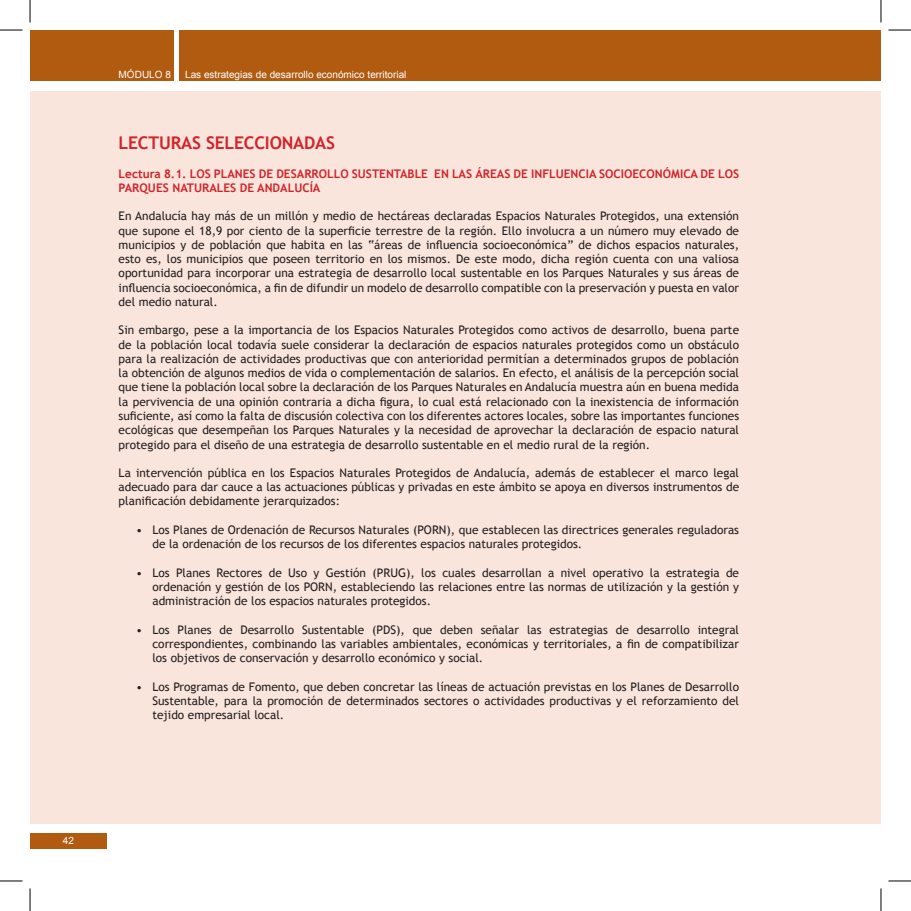
<style>
.page{position:relative;width:911px;height:911px;background:#fff}
.page>*{position:absolute;margin:0;border:0;box-sizing:border-box;transform-origin:0 0}
.t1{font:700 17.5px "Trebuchet MS";letter-spacing:-.01em;color:#d1232a}
.t2{font:11.88px/14.2px "Trebuchet MS";color:#231f20;text-align:justify}
.t3{font:700 11.88px/14.2px "Trebuchet MS";color:#d1232a}
.t4{font:10px "Arial";color:#fff}
</style>
<div class="page">
<div style="left:30px;top:30px;width:850px;height:51px;background:#b15b10"></div>
<div style="left:30px;top:832px;width:77px;height:16px;background:#b15b10"></div>
<div style="left:174px;top:30px;width:5px;height:53px;background:#fff"></div>
<hr style="left:880px;top:30px;width:1px;height:51px;background:#b15b10">
<div style="left:30px;top:91px;width:850px;height:733px;background:#f9e5dc"></div>
<svg style="left:30px;top:0;width:1px;height:22px"></svg>
<svg style="left:0;top:30px;width:22px;height:1px"></svg>
<svg style="left:880px;top:0;width:1px;height:22px"></svg>
<svg style="left:888px;top:30px;width:22px;height:1px"></svg>
<svg style="left:30px;top:888px;width:1px;height:22px"></svg>
<svg style="left:0;top:880px;width:22px;height:1px"></svg>
<svg style="left:880px;top:888px;width:1px;height:22px"></svg>
<svg style="left:888px;top:880px;width:22px;height:1px"></svg>
<p class="t4" style="left:119px;top:68px;width:54px">MÓDULO 8</p>
<p class="t4" style="left:185px;top:68px;width:223px">Las estrategias de desarrollo económico territorial</p>
<h1 class="t1" style="left:119px;top:132px;width:218px">LECTURAS SELECCIONADAS</h1>
<p class="t3" style="left:119px;top:166px;width:622px">Lectura 8.1. LOS PLANES DE DESARROLLO SUSTENTABLE EN LAS ÁREAS DE INFLUENCIA SOCIOECONÓMICA DE LOS<br>PARQUES NATURALES DE ANDALUCÍA</p>
<p class="t2" style="left:119px;top:209px;width:622px">En Andalucía hay más de un millón y medio de hectáreas declaradas Espacios Naturales Protegidos, una extensión que supone el 18,9 por ciento de la superficie terrestre de la región. Ello involucra a un número muy elevado de municipios y de población que habita en las “áreas de influencia socioeconómica” de dichos espacios naturales, esto es, los municipios que poseen territorio en los mismos. De este modo, dicha región cuenta con una valiosa oportunidad para incorporar una estrategia de desarrollo local sustentable en los Parques Naturales y sus áreas de influencia socioeconómica, a fin de difundir un modelo de desarrollo compatible con la preservación y puesta en valor del medio natural.</p>
<p class="t2" style="left:119px;top:323px;width:622px">Sin embargo, pese a la importancia de los Espacios Naturales Protegidos como activos de desarrollo, buena parte de la población local todavía suele considerar la declaración de espacios naturales protegidos como un obstáculo para la realización de actividades productivas que con anterioridad permitían a determinados grupos de población la obtención de algunos medios de vida o complementación de salarios. En efecto, el análisis de la percepción social que tiene la población local sobre la declaración de los Parques Naturales en Andalucía muestra aún en buena medida la pervivencia de una opinión contraria a dicha figura, lo cual está relacionado con la inexistencia de información suficiente, así como la falta de discusión colectiva con los diferentes actores locales, sobre las importantes funciones ecológicas que desempeñan los Parques Naturales y la necesidad de aprovechar la declaración de espacio natural protegido para el diseño de una estrategia de desarrollo sustentable en el medio rural de la región.</p>
<p class="t2" style="left:119px;top:466px;width:622px">La intervención pública en los Espacios Naturales Protegidos de Andalucía, además de establecer el marco legal adecuado para dar cauce a las actuaciones públicas y privadas en este ámbito se apoya en diversos instrumentos de planificación debidamente jerarquizados:</p>
<p class="t2" style="left:152px;top:522px;width:588px;text-indent:-16px">• Los Planes de Ordenación de Recursos Naturales (PORN), que establecen las directrices generales reguladoras de la ordenación de los recursos de los diferentes espacios naturales protegidos.</p>
<p class="t2" style="left:152px;top:565px;width:588px;text-indent:-16px">• Los Planes Rectores de Uso y Gestión (PRUG), los cuales desarrollan a nivel operativo la estrategia de ordenación y gestión de los PORN, estableciendo las relaciones entre las normas de utilización y la gestión y administración de los espacios naturales protegidos.</p>
<p class="t2" style="left:152px;top:622px;width:588px;text-indent:-16px">• Los Planes de Desarrollo Sustentable (PDS), que deben señalar las estrategias de desarrollo integral correspondientes, combinando las variables ambientales, económicas y territoriales, a fin de compatibilizar los objetivos de conservación y desarrollo económico y social.</p>
<p class="t2" style="left:152px;top:679px;width:588px;text-indent:-16px">• Los Programas de Fomento, que deben concretar las líneas de actuación previstas en los Planes de Desarrollo Sustentable, para la promoción de determinados sectores o actividades productivas y el reforzamiento del tejido empresarial local.</p>
<p class="t4" style="left:63px;top:833px;width:13px">42</p>
</div>
